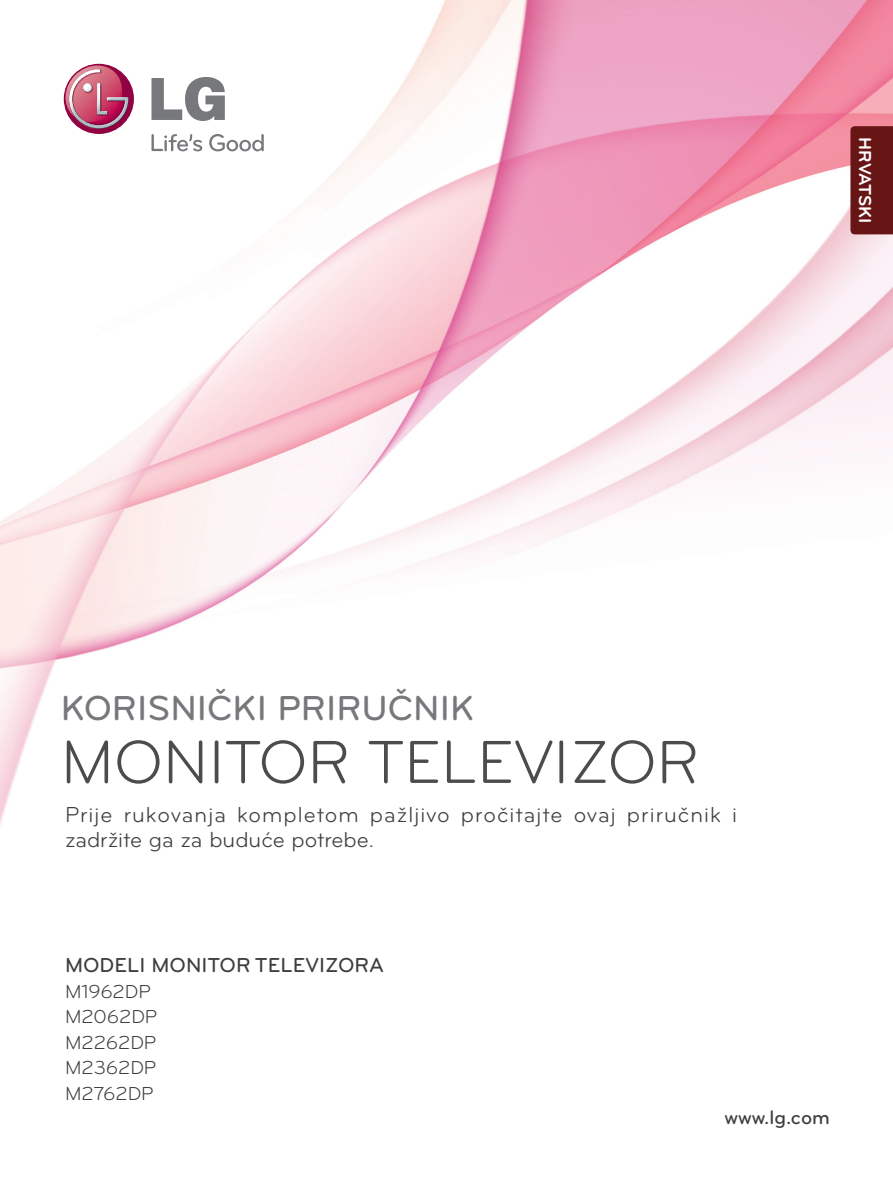
<style>
.page{position:relative;width:893px;height:1191px;background:#fff}
.page>*{position:absolute;margin:0;border:0;box-sizing:border-box;transform-origin:0 0}
.t1{font:63px "Bryant LG";color:#4b4c4d}
.t2{font:500 36px "Bryant LG";color:#76787b}
.t3{font:22.5px/25.5px "Bryant LG";letter-spacing:.045em;color:#3e3e3f}
.t4{font:500 21px "Bryant LG";color:#3e3e3f}
.t5{font:500 20.25px "Bryant LG";color:#3e3e3f}
.t6{font:19.5px "Bryant LG";color:#3e3e3f}
.t7{font:700 18px "Bryant LG";letter-spacing:-.005em;color:#fff}
</style>
<div class="page">
<img style="left:0;top:0;width:893px;height:826px">
<div style="left:850px;top:126px;width:43px;height:108px;background:#681516"></div>
<svg style="left:64px;top:64px;width:70px;height:70px"></svg>
<svg style="left:62px;top:65px;width:68px;height:65px"></svg>
<svg style="left:151px;top:77px;width:74px;height:44px"></svg>
<svg style="left:151px;top:134px;width:51px;height:17px"></svg>
<svg style="left:209px;top:134px;width:55px;height:17px"></svg>
<p class="t7" style="left:876px;top:137px;width:87px;rotate:90deg">HRVATSKI</p>
<p class="t2" style="left:61px;top:686px;width:415px">KORISNIČKI PRIRUČNIK</p>
<p class="t1" style="left:61px;top:724px;width:640px">MONITOR TELEVIZOR</p>
<p class="t3" style="left:65px;top:802px;width:673px">Prije rukovanja kompletom pažljivo pročitajte ovaj priručnik i zadržite ga za buduće potrebe.</p>
<p class="t4" style="left:65px;top:952px;width:321px">MODELI MONITOR TELEVIZORA</p>
<p class="t6" style="left:65px;top:979px;width:87px">M1962DP</p>
<p class="t6" style="left:65px;top:1005px;width:94px">M2062DP</p>
<p class="t6" style="left:65px;top:1030px;width:93px">M2262DP</p>
<p class="t6" style="left:65px;top:1056px;width:93px">M2362DP</p>
<p class="t6" style="left:65px;top:1081px;width:90px">M2762DP</p>
<p class="t5" style="left:725px;top:1104px;width:107px">www.lg.com</p>
</div>
